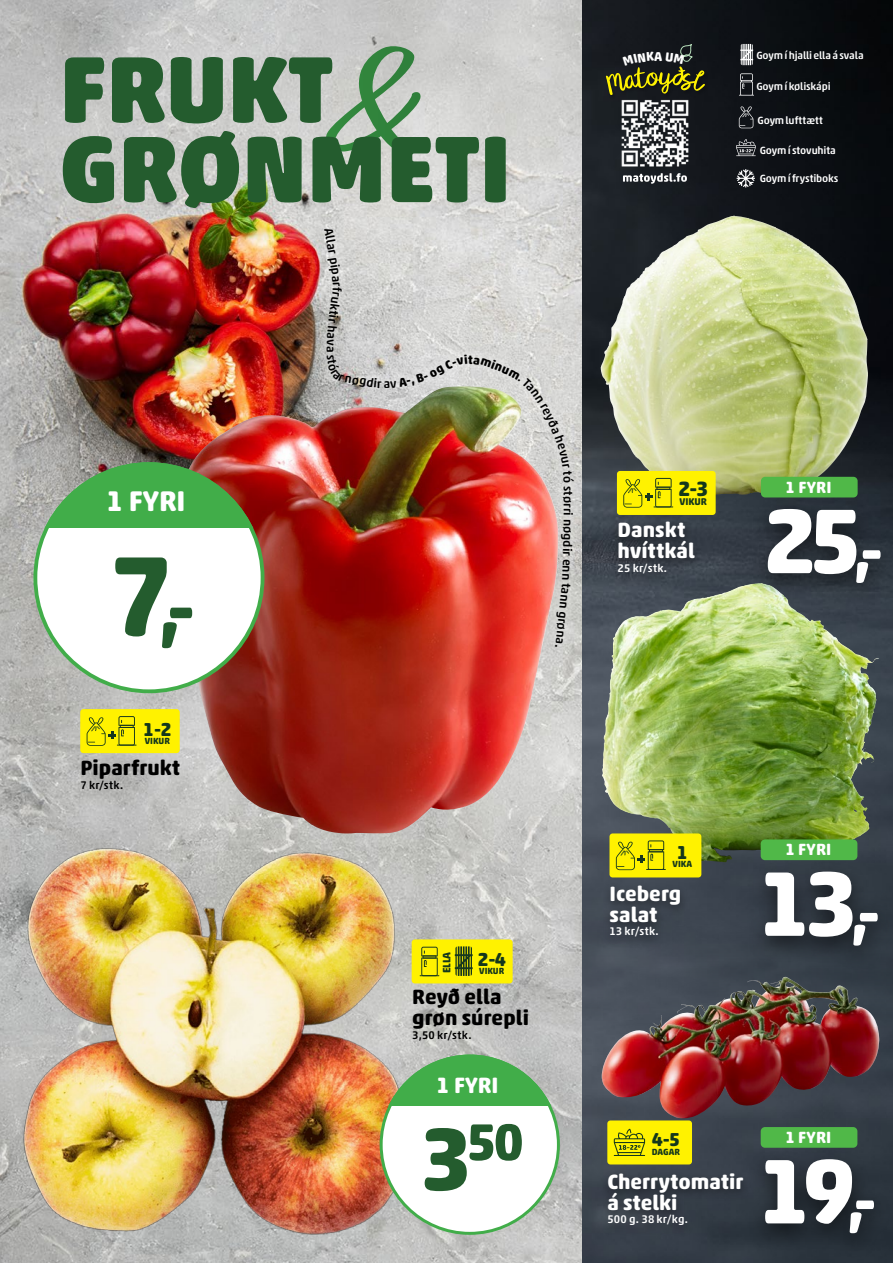
<style>
.page{position:relative;width:893px;height:1263px;background:#fff}
.page>*{position:absolute;margin:0;border:0;box-sizing:border-box;transform-origin:0 0}
.t1{font:900 95.85px/79.7px "Akko Rounded Std";color:#245c2e}
.t2{font:700 93px "Akko Rounded Std";color:#fff}
.t3{font:700 76.95px "Akko Rounded Std";color:#245c2e}
.t4{font:700 52.5px "Akko Rounded Std";color:#245c2e}
.t5{font:700 28.95px "Akko Rounded Std";color:#fff}
.t6{font:700 22.5px "Akko Rounded Std";color:#fff}
.t7{font:700 21px/21px "Akko Rounded Std";letter-spacing:.005em;color:#fff}
.t8{font:700 21px/21px "Akko Rounded Std";letter-spacing:.005em;color:#000}
.t9{font:700 21px "Akko Rounded Std";color:#14371c}
.t10{font:700 19.05px "Akko Rounded Std";color:#14371c}
.t11{font:700 16.5px "Akko Rounded Std";letter-spacing:.01em;color:#fff}
.t12{font:700 12.9px "Akko Rounded Std";color:#fff}
.t13{font:500 12.45px "Akko Rounded Std";color:#000}
.t14{font:700 12.45px "Akko Rounded Std";color:#000}
.t15{font:500 11.25px "Akko Rounded Std";letter-spacing:.025em;color:#fff}
.t16{font:500 11.25px "Akko Rounded Std";letter-spacing:.03em;color:#000}
.t17{font:700 10.95px "Akko Rounded Std";color:#14371c}
.t18{font:500 10.65px "Akko Rounded Std";letter-spacing:-.01em;color:#fff}
.t19{font:700 9.9px "Akko Rounded Std";color:#14371c}
.t20{font:700 9px "Akko Rounded Std";color:#14371c}
.s1{font-family:"Relation";font-weight:700;font-size:133.35px;color:#fff}
.s2{font-size:115.5px}
.s3{font-size:12.3px}
.s4{font-size:62.1px}
.s5{font-size:90.15px}
</style>
<div class="page">
<img style="left:0;top:0;width:583px;height:1263px">
<img style="left:583px;top:1052px;width:310px;height:211px">
<img style="left:583px;top:0;width:310px;height:1052px">
<svg style="left:736px;top:139px;width:20px;height:17px"></svg>
<svg style="left:739px;top:106px;width:14px;height:22px"></svg>
<svg style="left:739px;top:73px;width:15px;height:23px"></svg>
<svg style="left:740px;top:44px;width:13px;height:21px"></svg>
<svg style="left:736px;top:169px;width:19px;height:19px"></svg>
<svg style="left:623px;top:173px;width:64px;height:11px"></svg>
<div style="left:605px;top:66px;width:104px;height:33px;background:#15181d"></div>
<img style="left:619px;top:99px;width:72px;height:70px">
<img style="left:602px;top:583px;width:160px;height:189px">
<div style="left:609px;top:833px;width:92px;height:44px;background:#fff200;border-radius:3px"></div>
<svg style="left:616px;top:840px;width:50px;height:30px"></svg>
<div style="left:602px;top:880px;width:87px;height:69px;background:#000;opacity:.46"></div>
<img style="left:24px;top:848px;width:386px;height:387px">
<div style="left:381px;top:1056px;width:177px;height:177px;background:#fff;border-radius:50%"></div>
<svg style="left:380px;top:1054px;width:180px;height:51px;background:#71b06d"></svg>
<div style="left:747px;top:862px;width:146px;height:110px;background:#000;opacity:.52"></div>
<div style="left:761px;top:839px;width:96px;height:21px;background:#50b848;border-radius:4px"></div>
<div style="left:747px;top:1149px;width:145px;height:110px;background:#000;opacity:.52"></div>
<div style="left:761px;top:1127px;width:96px;height:21px;background:#50b848;border-radius:4px"></div>
<div style="left:412px;top:939px;width:101px;height:44px;background:#fff200;border-radius:3px"></div>
<svg style="left:420px;top:947px;width:19px;height:29px"></svg>
<svg style="left:455px;top:946px;width:18px;height:30px"></svg>
<img style="left:175px;top:386px;width:383px;height:447px">
<div style="left:80px;top:709px;width:100px;height:44px;background:#fff200;border-radius:3px"></div>
<svg style="left:87px;top:716px;width:50px;height:30px"></svg>
<div style="left:35px;top:464px;width:228px;height:227px;background:#fff;border-radius:50%"></div>
<svg style="left:33px;top:462px;width:231px;height:66px;background:#639452"></svg>
<img style="left:600px;top:216px;width:133px;height:243px">
<div style="left:750px;top:499px;width:143px;height:110px;background:#000;opacity:.52"></div>
<div style="left:761px;top:477px;width:97px;height:20px;background:#50b848;border-radius:4px"></div>
<div style="left:610px;top:517px;width:93px;height:69px;background:#000;opacity:.46"></div>
<div style="left:617px;top:471px;width:99px;height:44px;background:#fff200;border-radius:3px"></div>
<svg style="left:623px;top:478px;width:50px;height:30px"></svg>
<img style="left:602px;top:977px;width:251px;height:141px">
<div style="left:607px;top:1120px;width:85px;height:44px;background:#fff200;border-radius:3px"></div>
<svg style="left:614px;top:1129px;width:31px;height:27px"></svg>
<div style="left:600px;top:1169px;width:152px;height:69px;background:#333b45"></div>
<div style="left:315px;top:220px;width:267px;height:435px;background:#fff;opacity:.75"></div>
<svg style="left:606px;top:43px;width:99px;height:52px"></svg>
<svg style="left:324px;top:228px;width:18px;height:117px;background:#cdcdca"></svg>
<svg style="left:327px;top:354px;width:140px;height:34px;background:#d0cfce"></svg>
<img style="left:473px;top:357px;width:101px;height:134px">
<svg style="left:562px;top:552px;width:8px;height:35px"></svg>
<h1 class="t1" style="left:60px;top:48px;width:453px">FRUKT <span class="s1">&amp;<br></span>GRØNMETI</h1>
<p class="t12" style="left:654px;top:48px;width:10px">A</p>
<p class="t18" style="left:756px;top:49px;width:109px">Goym í hjalli ella á svala</p>
<p class="t18" style="left:756px;top:80px;width:76px">Goym í køliskápi</p>
<p class="t18" style="left:757px;top:114px;width:67px">Goym lufttætt</p>
<p class="t18" style="left:760px;top:144px;width:78px">Goym í stovuhita</p>
<p class="t18" style="left:760px;top:172px;width:80px">Goym í frystiboks</p>
<h3 class="t5" style="left:106px;top:483px;width:81px">1 FYRI</h3>
<h3 class="t3" style="left:108px;top:562px;width:89px"><span class="s2">7</span>,-</h3>
<h3 class="t10" style="left:143px;top:717px;width:30px">1-2</h3>
<p class="t20" style="left:145px;top:735px;width:27px">VIKUR</p>
<h3 class="t8" style="left:80px;top:757px;width:101px">Piparfrukt</h3>
<p class="t16" style="left:80px;top:778px;width:44px">7 kr/stk.</p>
<p class="t13" style="left:339px;top:345px;width:8px;rotate:90deg">a</p>
<p class="t14" style="left:468px;top:352px;width:6px">t</p>
<p class="t13" style="left:576px;top:491px;width:26px;rotate:90deg">tørri</p>
<p class="t13" style="left:576px;top:519px;width:34px;rotate:91deg"><span class="s3">n</span>øgdi</p>
<p class="t13" style="left:573px;top:588px;width:62px;rotate:96deg">ann grø<span class="s3">n</span>a.</p>
<h3 class="t9" style="left:678px;top:475px;width:31px">2-3</h3>
<p class="t19" style="left:679px;top:495px;width:29px">VIKUR</p>
<h3 class="t7" style="left:618px;top:519px;width:79px">Danskt hvíttkál</h3>
<p class="t15" style="left:618px;top:561px;width:51px">25 kr/stk.</p>
<h3 class="t11" style="left:786px;top:477px;width:47px">1 FYRI</h3>
<h2 class="t2" style="left:762px;top:484px;width:122px">25<span class="s4">,-</span></h2>
<p class="t17" style="left:440px;top:973px;width:23px;rotate:-90deg">ELLA</p>
<h3 class="t10" style="left:478px;top:947px;width:30px">2-4</h3>
<p class="t20" style="left:479px;top:965px;width:27px">VIKUR</p>
<h3 class="t8" style="left:412px;top:986px;width:118px">Reyð ella grøn súrepli</h3>
<p class="t16" style="left:412px;top:1028px;width:61px">3,50 kr/stk.</p>
<h3 class="t6" style="left:437px;top:1071px;width:63px">1 FYRI</h3>
<h3 class="t4" style="left:420px;top:1110px;width:106px"><span class="s5">3</span>50</h3>
<p class="t20" style="left:672px;top:858px;width:21px"><sup>1</sup>VIKA</p>
<h3 class="t7" style="left:609px;top:882px;width:73px">Iceberg salat</h3>
<p class="t15" style="left:609px;top:924px;width:51px">13 kr/stk.</p>
<h3 class="t11" style="left:785px;top:839px;width:47px">1 FYRI</h3>
<h2 class="t2" style="left:758px;top:846px;width:124px">13<span class="s4">,-</span></h2>
<h3 class="t10" style="left:652px;top:1128px;width:30px">4-5</h3>
<p class="t20" style="left:652px;top:1146px;width:30px">DAGAR</p>
<h3 class="t7" style="left:607px;top:1171px;width:137px">Cherrytomatir á stelki</h3>
<p class="t15" style="left:607px;top:1212px;width:82px">500 g. 38 kr/kg.</p>
<h3 class="t11" style="left:785px;top:1127px;width:47px">1 FYRI</h3>
<h2 class="t2" style="left:758px;top:1134px;width:120px">19<span class="s4">,-</span></h2>
</div>
